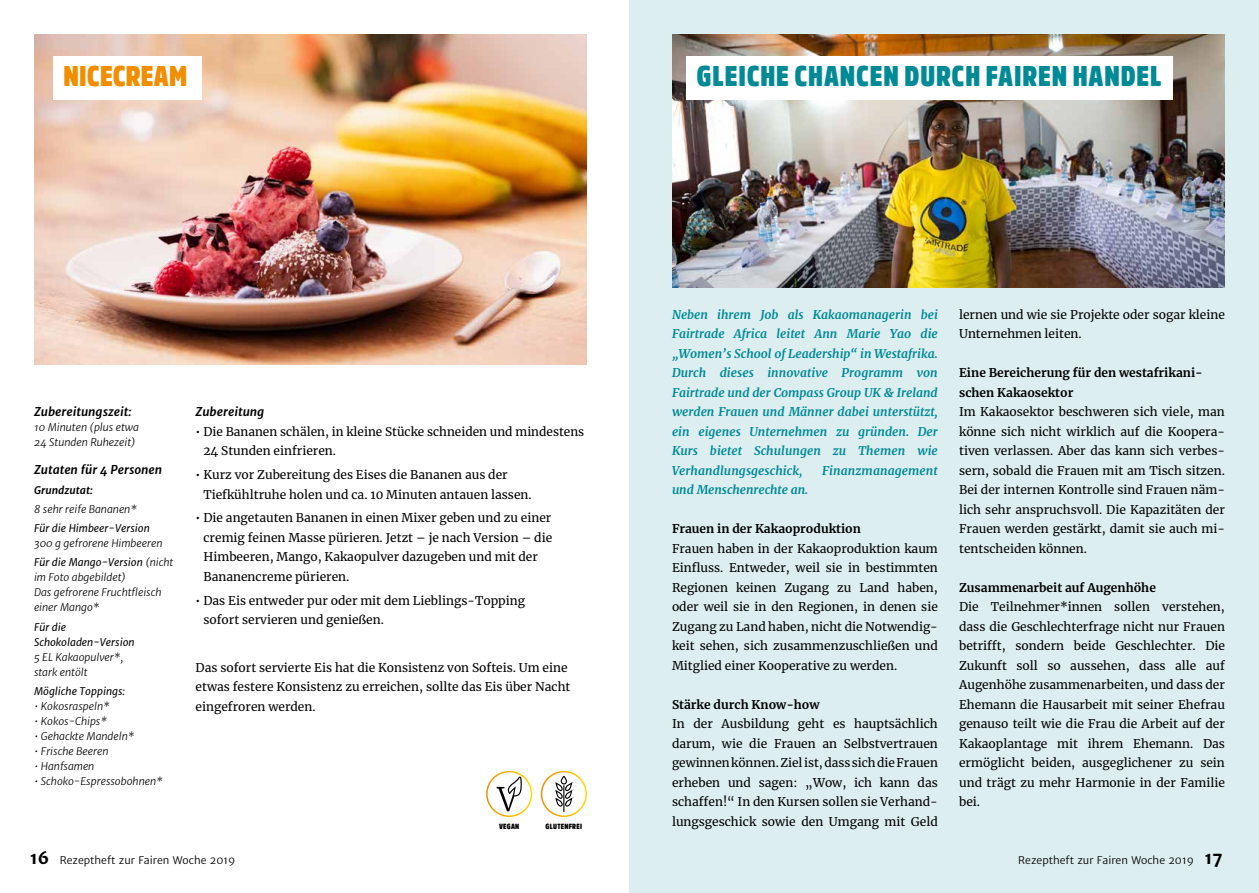
<style>
.page{position:relative;width:1259px;height:893px;background:#fff}
.page>*{position:absolute;margin:0;border:0;box-sizing:border-box;transform-origin:0 0}
.t1{font:900 28.5px "Amsi Pro Cond";letter-spacing:.03em;color:#008a96}
.t2{font:900 28.5px "Amsi Pro Cond";letter-spacing:.01em;color:#f18e00}
.t3{font:12px/19.5px "Merriweather";color:#000}
.t4{font:italic 700 12px/19.5px "Merriweather";letter-spacing:.005em;color:#008a96;text-align:justify}
.t5{font:700 12px/19.5px "Merriweather";color:#000}
.t6{font:italic 700 12px "Merriweather Sans";color:#000}
.t7{font:italic 10.5px/15px "Merriweather Sans";color:#000}
.t8{font:italic 10.5px/15px "Merriweather Sans";color:#000}
.t9{font:10.5px "Merriweather Sans";color:#000}
.t10{font:italic 700 10.5px "Merriweather Sans";color:#000}
.t11{font:900 7.5px "Amsi Pro Cond";letter-spacing:.04em;color:#000}
.s1{font-style:inherit}
.s2{font-weight:700;font-size:16.5px}
</style>
<div class="page">
<div style="left:629px;top:0;width:630px;height:893px;background:#ddeef0"></div>
<img style="left:672px;top:34px;width:553px;height:254px">
<div style="left:686px;top:57px;width:486px;height:43px;background:#fff"></div>
<img style="left:34px;top:34px;width:553px;height:330px">
<div style="left:53px;top:57px;width:149px;height:43px;background:#fff"></div>
<svg style="left:496px;top:776px;width:26px;height:35px"></svg>
<div style="left:486px;top:771px;width:46px;height:46px;border:2px solid #fff;border-radius:50%"></div>
<svg style="left:555px;top:776px;width:17px;height:36px"></svg>
<div style="left:541px;top:771px;width:46px;height:46px;border:2px solid #fff;border-radius:50%"></div>
<h1 class="t2" style="left:63px;top:56px;width:125px">NICECREAM</h1>
<h1 class="t1" style="left:696px;top:56px;width:466px">GLEICHE CHANCEN DURCH FAIREN HANDEL</h1>
<p class="t6" style="left:34px;top:405px;width:99px">Zubereitungszeit:</p>
<p class="t7" style="left:34px;top:420px;width:107px">10 Minuten (plus etwa<br>24 Stunden Ruhezeit)</p>
<p class="t6" style="left:34px;top:463px;width:130px">Zutaten für 4 Personen</p>
<p class="t10" style="left:34px;top:483px;width:60px">Grundzutat:</p>
<p class="t7" style="left:34px;top:502px;width:105px">8 sehr reife Bananen*</p>
<p class="t8" style="left:34px;top:521px;width:117px">Für die Himbeer-Version</p>
<p class="t7" style="left:34px;top:534px;width:141px;line-height:19.2px">300 g gefrorene Himbeeren<br><span class="s1">Für die Mango-Version</span> (nicht</p>
<p class="t7" style="left:34px;top:570px;width:129px">im Foto abgebildet)<br>Das gefrorene Fruchtfleisch einer Mango*</p>
<p class="t8" style="left:34px;top:619px;width:102px">Für die<br>Schokoladen-Version</p>
<p class="t7" style="left:34px;top:649px;width:91px">5 EL Kakaopulver*, stark entölt</p>
<p class="t8" style="left:34px;top:684px;width:93px">Mögliche Toppings:</p>
<p class="t7" style="left:34px;top:699px;width:78px">• Kokosraspeln*</p>
<p class="t7" style="left:34px;top:714px;width:75px">• Kokos-Chips*</p>
<p class="t7" style="left:34px;top:729px;width:102px">• Gehackte Mandeln*</p>
<p class="t7" style="left:34px;top:744px;width:76px">• Frische Beeren</p>
<p class="t7" style="left:34px;top:759px;width:62px">• Hanfsamen</p>
<p class="t7" style="left:34px;top:774px;width:131px">• Schoko-Espressobohnen*</p>
<p class="t6" style="left:196px;top:405px;width:70px">Zubereitung</p>
<p class="t3" style="left:203px;top:421px;width:382px;text-indent:-8px">• Die Bananen schälen, in kleine Stücke schneiden und mindestens<br>24 Stunden einfrieren.</p>
<p class="t3" style="left:203px;top:465px;width:330px;text-indent:-8px">• Kurz vor Zubereitung des Eises die Bananen aus der<br>Tiefkühltruhe holen und ca. 10 Minuten antauen lassen.</p>
<p class="t3" style="left:203px;top:508px;width:350px;text-indent:-8px">• Die angetauten Bananen in einen Mixer geben und zu einer cremig feinen Masse pürieren. Jetzt – je nach Version – die Himbeeren, Mango, Kakaopulver dazugeben und mit der Bananencreme pürieren.</p>
<p class="t3" style="left:203px;top:590px;width:323px;text-indent:-8px">• Das Eis entweder pur oder mit dem Lieblings-Topping sofort servieren und genießen.</p>
<p class="t3" style="left:196px;top:657px;width:376px">Das sofort servierte Eis hat die Konsistenz von Softeis. Um eine etwas festere Konsistenz zu erreichen, sollte das Eis über Nacht eingefroren werden.</p>
<p class="t11" style="left:499px;top:821px;width:22px">VEGAN</p>
<p class="t11" style="left:545px;top:821px;width:38px">GLUTENFREI</p>
<p class="t9" style="left:30px;top:854px;width:207px"><span class="s2">16</span> Rezeptheft zur Fairen Woche 2019</p>
<p class="t4" style="left:672px;top:304px;width:267px">Neben ihrem Job als Kakaomanagerin bei Fairtrade Africa leitet Ann Marie Yao die „Women’s School of Leadership“ in Westafrika.<br>Durch dieses innovative Programm von Fairtrade und der Compass Group UK &amp; Ireland werden Frauen und Männer dabei unterstützt, ein eigenes Unternehmen zu gründen. Der Kurs bietet Schulungen zu Themen wie Verhandlungsgeschick,</p>
<p class="t4" style="left:822px;top:460px;width:117px">Finanzmanagement</p>
<p class="t4" style="left:672px;top:480px;width:138px">und Menschenrechte an.</p>
<p class="t5" style="left:672px;top:519px;width:190px">Frauen in der Kakaoproduktion</p>
<p class="t3" style="left:672px;top:538px;width:267px;text-align:justify">Frauen haben in der Kakaoproduktion kaum Einfluss. Entweder, weil sie in bestimmten Regionen keinen Zugang zu Land haben, oder weil sie in den Regionen, in denen sie Zugang zu Land haben, nicht die Notwendig&shy;keit sehen, sich zusammenzuschließen und Mitglied einer Kooperative zu werden.</p>
<p class="t5" style="left:672px;top:694px;width:149px">Stärke durch Know-how</p>
<p class="t3" style="left:672px;top:714px;width:267px;text-align:justify">In der Ausbildung geht es hauptsächlich darum, wie die Frauen an Selbstvertrauen gewinnen können. Ziel ist, dass sich die Frauen erheben und sagen: „Wow, ich kann das schaffen!“ In den Kursen sollen sie Verhand&shy;lungsgeschick sowie den Umgang mit Geld</p>
<p class="t3" style="left:959px;top:304px;width:267px">lernen und wie sie Projekte oder sogar kleine<br>Unternehmen leiten.</p>
<p class="t5" style="left:959px;top:363px;width:245px">Eine Bereicherung für den westafrikani&shy;schen Kakaosektor</p>
<p class="t3" style="left:959px;top:402px;width:267px;text-align:justify">Im Kakaosektor beschweren sich viele, man könne sich nicht wirklich auf die Koopera&shy;tiven verlassen. Aber das kann sich verbes&shy;sern, sobald die Frauen mit am Tisch sitzen.<br>Bei der internen Kontrolle sind Frauen näm&shy;lich sehr anspruchsvoll. Die Kapazitäten der Frauen werden gestärkt, damit sie auch mi&shy;tentscheiden können.</p>
<p class="t5" style="left:959px;top:577px;width:198px">Zusammenarbeit auf Augenhöhe</p>
<p class="t3" style="left:959px;top:597px;width:267px;text-align:justify">Die Teilnehmer*innen sollen verstehen, dass die Geschlechterfrage nicht nur Frauen betrifft, sondern beide Geschlechter. Die Zukunft soll so aussehen, dass alle auf Augenhöhe zusammenarbeiten, und dass der Ehemann die Hausarbeit mit seiner Ehefrau genauso teilt wie die Frau die Arbeit auf der Kakaoplantage mit ihrem Ehemann. Das ermöglicht beiden, ausgeglichener zu sein und trägt zu mehr Harmonie in der Familie bei.</p>
<p class="t9" style="left:1018px;top:854px;width:206px">Rezeptheft zur Fairen Woche 2019 <span class="s2">17</span></p>
</div>
